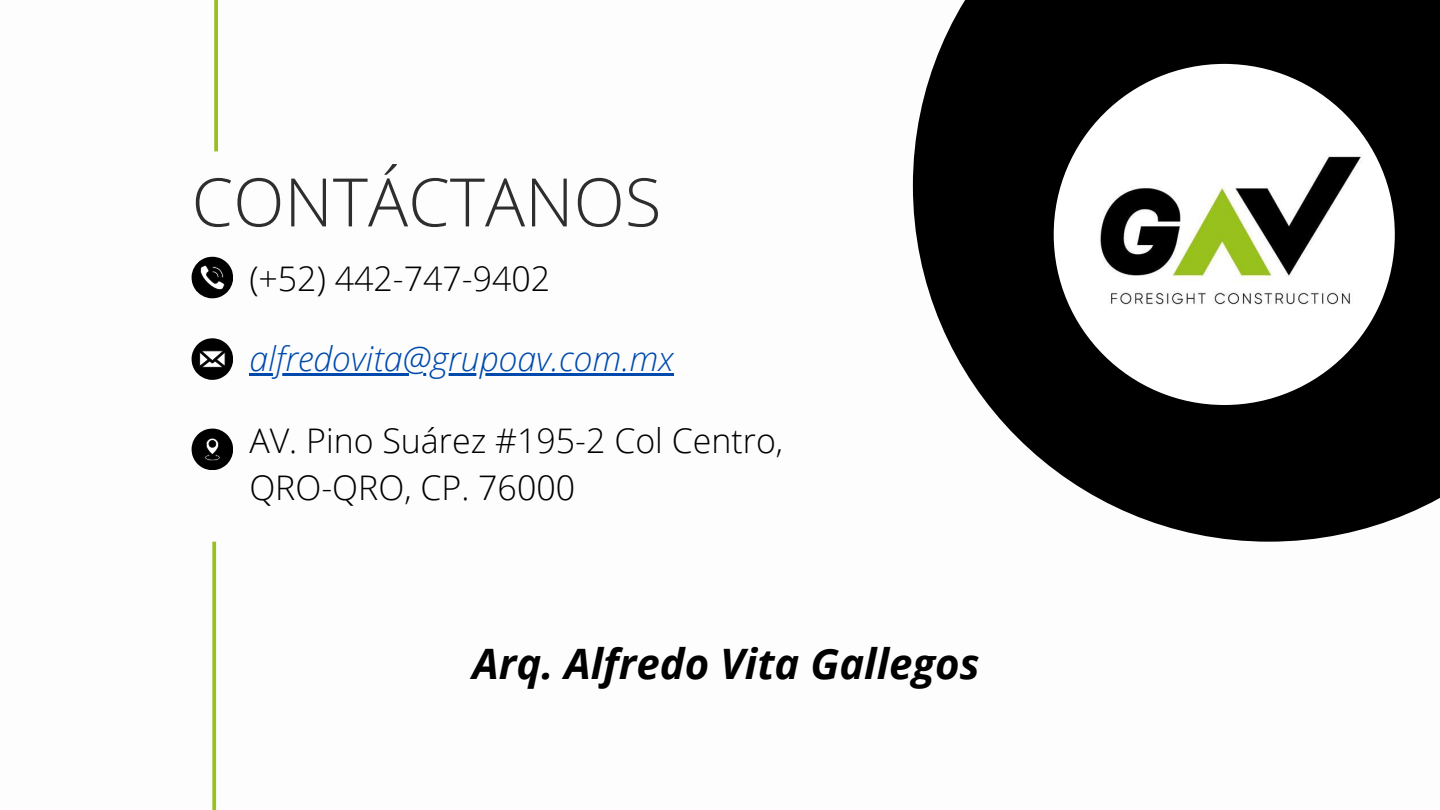
<style>
.page{position:relative;width:1440px;height:810px;background:#fff}
.page>*{position:absolute;margin:0;border:0;box-sizing:border-box;transform-origin:0 0}
.t1{font:300 67px "Open Sans";color:#2e2e2e}
.t2{font:italic 700 41.9px "Open Sans";color:#000}
.t3{font:300 33.9px/47.2px "Open Sans";color:#000}
.t4{font:italic 300 33.9px "Open Sans";color:#004aad}
</style>
<div class="page">
<svg style="left:192px;top:429px;width:41px;height:41px"></svg>
<svg style="left:192px;top:338px;width:41px;height:42px"></svg>
<svg style="left:192px;top:257px;width:41px;height:41px"></svg>
<svg style="left:212px;top:542px;width:4px;height:268px"></svg>
<svg style="left:214px;top:0;width:4px;height:151px"></svg>
<svg style="left:913px;top:0;width:527px;height:542px;fill:#000"></svg>
<img style="left:1054px;top:64px;width:341px;height:341px;border-radius:50%">
<hr style="left:249px;top:373px;width:425px;height:3px;background:#004aad">
<h1 class="t1" style="left:192px;top:155px;width:471px">CONTÁCTANOS</h1>
<p class="t3" style="left:249px;top:254px;width:302px">(+52) 442-747-9402</p>
<p class="t4" style="left:249px;top:335px;width:426px">alfredovita@grupoav.com.mx</p>
<p class="t3" style="left:249px;top:416px;width:535px">AV. Pino Suárez #195-2 Col Centro,<br>QRO-QRO, CP. 76000</p>
<p class="t2" style="left:473px;top:634px;width:508px">Arq. Alfredo Vita Gallegos</p>
</div>
